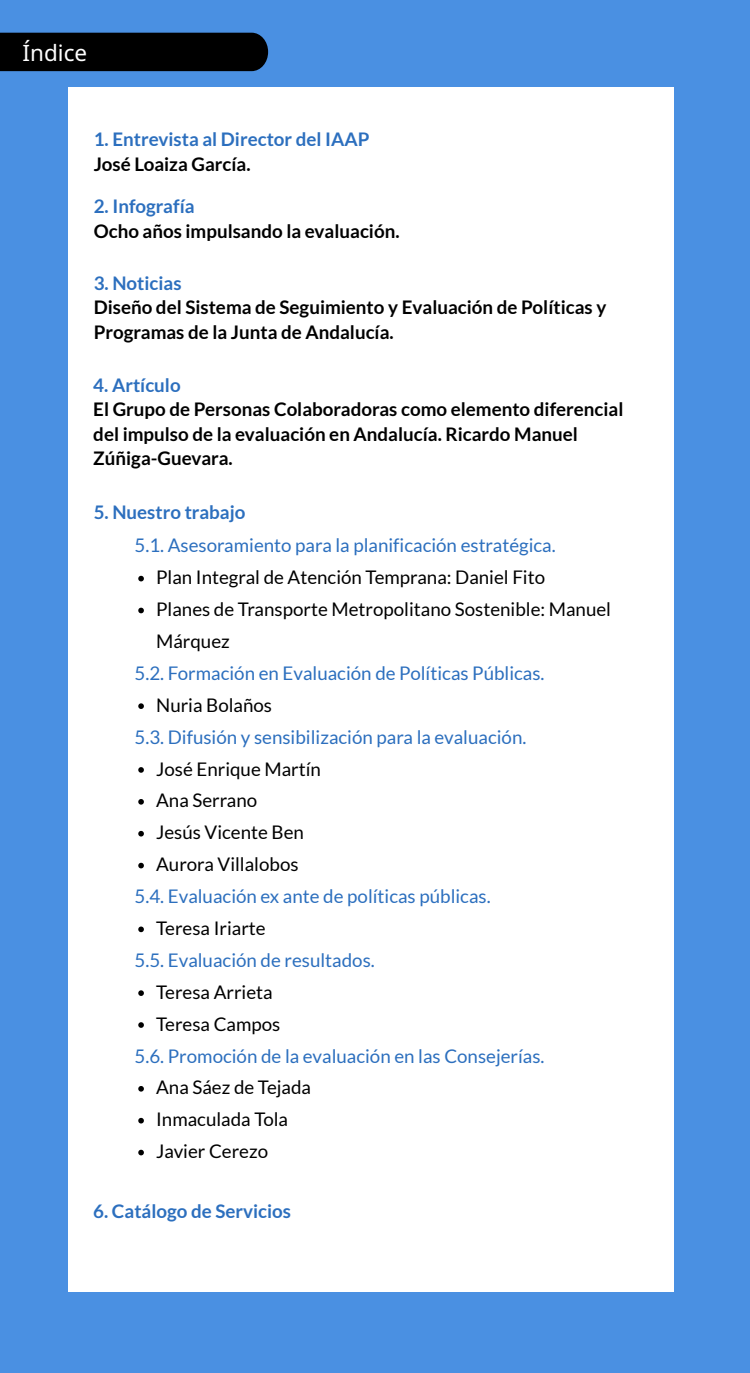
<style>
.page{position:relative;width:750px;height:1373px;background:#fff}
.page>*{position:absolute;margin:0;border:0;box-sizing:border-box;transform-origin:0 0}
.t1{font:22.5px "Noto Sans";color:#fff}
.t2{font:18.75px "Lato";color:#2c6fbe}
.t3{font:700 18.75px/24.4px "Lato";color:#000}
.t4{font:18.75px/31.9px "Lato";color:#000}
.t5{font:700 18.75px "Lato";color:#2c6fbe}
</style>
<div class="page">
<div style="left:0;top:0;width:750px;height:1372px;background:#4a90e2"></div>
<div style="left:68px;top:88px;width:606px;height:1204px;background:#fff"></div>
<div style="left:0;top:33px;width:268px;height:38px;background:#000"></div>
<svg style="left:138px;top:576px;width:6px;height:5px"></svg>
<svg style="left:138px;top:607px;width:6px;height:6px"></svg>
<svg style="left:138px;top:703px;width:6px;height:6px"></svg>
<svg style="left:138px;top:767px;width:6px;height:5px"></svg>
<svg style="left:138px;top:799px;width:6px;height:5px"></svg>
<svg style="left:138px;top:831px;width:6px;height:5px"></svg>
<svg style="left:138px;top:862px;width:6px;height:6px"></svg>
<svg style="left:138px;top:926px;width:6px;height:6px"></svg>
<svg style="left:138px;top:990px;width:6px;height:6px"></svg>
<svg style="left:138px;top:1022px;width:6px;height:5px"></svg>
<svg style="left:138px;top:1086px;width:6px;height:5px"></svg>
<svg style="left:138px;top:1117px;width:6px;height:6px"></svg>
<svg style="left:138px;top:1149px;width:6px;height:6px"></svg>
<p class="t1" style="left:22px;top:37px;width:66px">Índice</p>
<p class="t5" style="left:94px;top:128px;width:277px">1. Entrevista al Director del IAAP</p>
<p class="t3" style="left:94px;top:151px;width:158px">José Loaiza García.</p>
<p class="t5" style="left:94px;top:195px;width:102px">2. Infografía</p>
<p class="t3" style="left:94px;top:218px;width:307px">Ocho años impulsando la evaluación.</p>
<p class="t5" style="left:94px;top:271px;width:89px">3. Noticias</p>
<p class="t3" style="left:94px;top:295px;width:514px">Diseño del Sistema de Seguimiento y Evaluación de Políticas y<br>Programas de la Junta de Andalucía.</p>
<p class="t5" style="left:93px;top:373px;width:89px">4. Artículo</p>
<p class="t3" style="left:93px;top:397px;width:532px">El Grupo de Personas Colaboradoras como elemento diferencial del impulso de la evaluación en Andalucía. Ricardo Manuel<br>Zúñiga-Guevara.</p>
<p class="t5" style="left:94px;top:500px;width:153px">5. Nuestro trabajo</p>
<p class="t2" style="left:135px;top:534px;width:423px">5.1. Asesoramiento para la planificación estratégica.</p>
<p class="t4" style="left:156px;top:561px;width:456px">Plan Integral de Atención Temprana: Daniel Fito<br>Planes de Transporte Metropolitano Sostenible: Manuel<br>Márquez</p>
<p class="t2" style="left:135px;top:661px;width:412px">5.2. Formación en Evaluación de Políticas Públicas.</p>
<p class="t4" style="left:156px;top:688px;width:117px">Nuria Bolaños</p>
<p class="t2" style="left:135px;top:725px;width:393px">5.3. Difusión y sensibilización para la evaluación.</p>
<p class="t4" style="left:156px;top:752px;width:166px">José Enrique Martín<br>Ana Serrano<br>Jesús Vicente Ben<br>Aurora Villalobos</p>
<p class="t2" style="left:135px;top:884px;width:358px">5.4. Evaluación ex ante de políticas públicas.</p>
<p class="t4" style="left:156px;top:911px;width:111px">Teresa Iriarte</p>
<p class="t2" style="left:135px;top:948px;width:242px">5.5. Evaluación de resultados.</p>
<p class="t4" style="left:156px;top:975px;width:126px">Teresa Arrieta<br>Teresa Campos</p>
<p class="t2" style="left:135px;top:1044px;width:412px">5.6. Promoción de la evaluación en las Consejerías.</p>
<p class="t4" style="left:156px;top:1071px;width:156px">Ana Sáez de Tejada<br>Inmaculada Tola<br>Javier Cerezo</p>
<p class="t5" style="left:93px;top:1199px;width:199px">6. Catálogo de Servicios</p>
</div>
